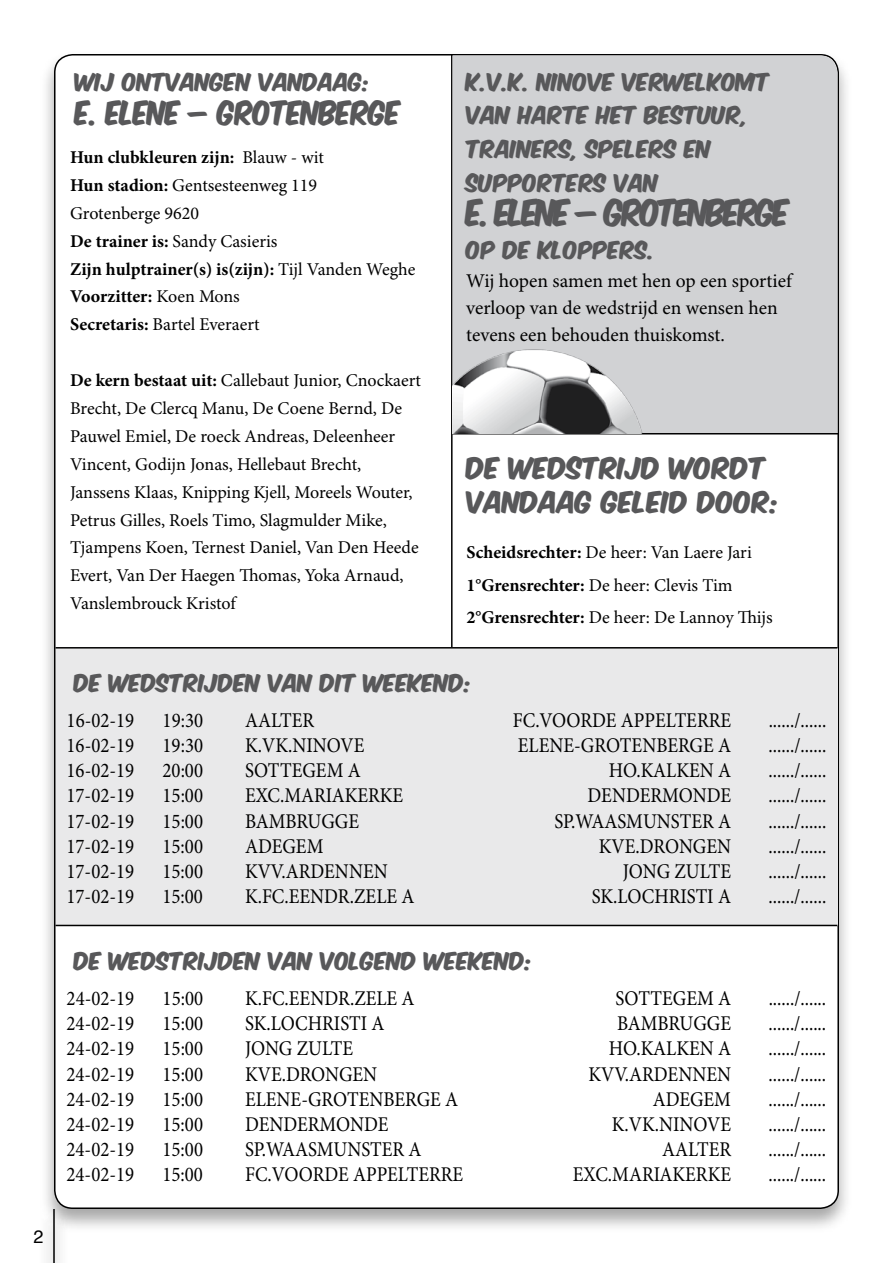
<style>
.page{position:relative;width:893px;height:1263px;background:#fff}
.page>*{position:absolute;margin:0;border:0;box-sizing:border-box;transform-origin:0 0}
.t1{font:31.5px "Komika Axis";letter-spacing:-.09em;color:#58585a;scale:.92 1}
.t2{font:28.5px "Komika Axis";letter-spacing:-.03em;color:#58585a;scale:.92 1}
.t3{font:25.5px/34.5px "Komika Axis";color:#58585a}
.t4{font:21px "Minion Pro";color:#000;scale:.9 1}
.t5{font:21px/33.8px "Komika Axis";color:#58585a}
.t6{font:19.5px/27.2px "Minion Pro";color:#000}
.t7{font:18px/27.9px "Minion Pro";letter-spacing:-.005em;color:#000}
.t8{font:700 18px/27.9px "Minion Pro";letter-spacing:-.005em;color:#000}
.t9{font:18px "Helvetica";color:#000}
.s1{font-weight:400}
.s2{font-weight:700}
</style>
<div class="page">
<div style="left:39px;top:1207px;width:30px;height:56px;background:#f6f6f6"></div>
<hr style="left:53px;top:1209px;width:2px;height:54px;background:#000">
<div style="left:40px;top:50px;width:813px;height:1184px;background:#000;opacity:.35"></div>
<div style="left:55px;top:55px;width:783px;height:1153px;background:#fff;border-radius:18px"></div>
<div style="left:56px;top:648px;width:781px;height:278px;background:#e9e9ea"></div>
<hr style="left:56px;top:647px;width:781px;height:1px;background:#000">
<hr style="left:56px;top:925px;width:781px;height:1px;background:#000">
<hr style="left:451px;top:54px;width:2px;height:593px;background:#000">
<hr style="left:453px;top:433px;width:386px;height:1px;background:#000">
<div style="left:453px;top:56px;width:384px;height:377px;background:#d1d2d4"></div>
<img style="left:453px;top:348px;width:193px;height:86px">
<p class="t9" style="left:33px;top:1224px;width:12px">2</p>
<p class="t5" style="left:75px;top:67px;width:297px">WIJ ONTVANGEN VANDAAG:</p>
<h2 class="t2" style="left:75px;top:98px;width:356px">E. ELENE – GROTENBERGE</h2>
<p class="t8" style="left:70px;top:144px;width:347px">Hun clubkleuren zijn: <span class="s1">Blauw - wit<br></span>Hun stadion: <span class="s1">Gentsesteenweg 119<br>Grotenberge 9620<br></span>De trainer is: <span class="s1">Sandy Casieris<br></span>Zijn hulptrainer(s) is(zijn): <span class="s1">Tijl Vanden Weghe<br></span>Voorzitter: <span class="s1">Koen Mons<br></span>Secretaris: <span class="s1">Bartel Everaert</span></p>
<p class="t7" style="left:70px;top:367px;width:352px"><span class="s2">De kern bestaat uit:</span> Callebaut Junior, Cnockaert Brecht, De Clercq Manu, De Coene Bernd, De Pauwel Emiel, De roeck Andreas, Deleenheer Vincent, Godijn Jonas, Hellebaut Brecht, Janssens Klaas, Knipping Kjell, Moreels Wouter, Petrus Gilles, Roels Timo, Slagmulder Mike, Tjampens Koen, Ternest Daniel, Van Den Heede Evert, Van Der Haegen Thomas, Yoka Arnaud, Vanslembrouck Kristof</p>
<p class="t5" style="left:466px;top:67px;width:305px">K.V.K. NINOVE VERWELKOMT<br>VAN HARTE HET BESTUUR,<br>TRAINERS, SPELERS EN<br>SUPPORTERS VAN</p>
<h1 class="t1" style="left:466px;top:196px;width:353px">E. ELENE – GROTENBERGE</h1>
<p class="t5" style="left:466px;top:235px;width:190px">OP DE KLOPPERS.</p>
<p class="t6" style="left:466px;top:268px;width:327px">Wij hopen samen met hen op een sportief verloop van de wedstrijd en wensen hen tevens een behouden thuiskomst.</p>
<p class="t3" style="left:466px;top:453px;width:315px">DE WEDSTRIJD WORDT<br>VANDAAG GELEID DOOR:</p>
<p class="t7" style="left:466px;top:537px;width:308px;line-height:32.4px"><span class="s2">Scheidsrechter:</span> De heer: Van Laere Jari<br><span class="s2">1°Grensrechter:</span> De heer: Clevis Tim<br><span class="s2">2°Grensrechter:</span> De heer: De Lannoy Thijs</p>
<p class="t5" style="left:74px;top:668px;width:400px">DE WEDSTRIJDEN VAN DIT WEEKEND:</p>
<p class="t4" style="left:67px;top:708px;width:77px">16-02-19</p>
<p class="t4" style="left:163px;top:708px;width:47px">19:30</p>
<p class="t4" style="left:245px;top:708px;width:78px">AALTER</p>
<p class="t4" style="left:513px;top:708px;width:244px">FC.VOORDE APPELTERRE</p>
<p class="t4" style="left:769px;top:708px;width:66px">....../......</p>
<p class="t4" style="left:67px;top:733px;width:77px">16-02-19</p>
<p class="t4" style="left:163px;top:733px;width:47px">19:30</p>
<p class="t4" style="left:245px;top:733px;width:134px">K.VK.NINOVE</p>
<p class="t4" style="left:518px;top:733px;width:238px">ELENE-GROTENBERGE A</p>
<p class="t4" style="left:769px;top:733px;width:66px">....../......</p>
<p class="t4" style="left:67px;top:758px;width:77px">16-02-19</p>
<p class="t4" style="left:163px;top:758px;width:47px">20:00</p>
<p class="t4" style="left:245px;top:758px;width:130px">SOTTEGEM A</p>
<p class="t4" style="left:609px;top:758px;width:137px">HO.KALKEN A</p>
<p class="t4" style="left:769px;top:758px;width:66px">....../......</p>
<p class="t4" style="left:67px;top:783px;width:77px">17-02-19</p>
<p class="t4" style="left:163px;top:783px;width:47px">15:00</p>
<p class="t4" style="left:245px;top:783px;width:177px">EXC.MARIAKERKE</p>
<p class="t4" style="left:588px;top:783px;width:161px">DENDERMONDE</p>
<p class="t4" style="left:769px;top:783px;width:66px">....../......</p>
<p class="t4" style="left:67px;top:808px;width:77px">17-02-19</p>
<p class="t4" style="left:163px;top:808px;width:47px">15:00</p>
<p class="t4" style="left:245px;top:808px;width:128px">BAMBRUGGE</p>
<p class="t4" style="left:555px;top:808px;width:198px">SP.WAASMUNSTER A</p>
<p class="t4" style="left:769px;top:808px;width:66px">....../......</p>
<p class="t4" style="left:67px;top:833px;width:77px">17-02-19</p>
<p class="t4" style="left:163px;top:833px;width:47px">15:00</p>
<p class="t4" style="left:245px;top:833px;width:89px">ADEGEM</p>
<p class="t4" style="left:599px;top:833px;width:148px">KVE.DRONGEN</p>
<p class="t4" style="left:769px;top:833px;width:66px">....../......</p>
<p class="t4" style="left:67px;top:858px;width:77px">17-02-19</p>
<p class="t4" style="left:163px;top:858px;width:47px">15:00</p>
<p class="t4" style="left:245px;top:858px;width:160px">KVV.ARDENNEN</p>
<p class="t4" style="left:623px;top:858px;width:122px">JONG ZULTE</p>
<p class="t4" style="left:769px;top:858px;width:66px">....../......</p>
<p class="t4" style="left:67px;top:884px;width:77px">17-02-19</p>
<p class="t4" style="left:163px;top:884px;width:47px">15:00</p>
<p class="t4" style="left:245px;top:884px;width:190px">K.FC.EENDR.ZELE A</p>
<p class="t4" style="left:592px;top:884px;width:156px">SK.LOCHRISTI A</p>
<p class="t4" style="left:769px;top:884px;width:66px">....../......</p>
<p class="t5" style="left:74px;top:946px;width:460px">DE WEDSTRIJDEN VAN VOLGEND WEEKEND:</p>
<p class="t4" style="left:67px;top:986px;width:77px">24-02-19</p>
<p class="t4" style="left:163px;top:986px;width:47px">15:00</p>
<p class="t4" style="left:245px;top:986px;width:190px">K.FC.EENDR.ZELE A</p>
<p class="t4" style="left:615px;top:986px;width:130px">SOTTEGEM A</p>
<p class="t4" style="left:769px;top:986px;width:65px">....../......</p>
<p class="t4" style="left:67px;top:1011px;width:77px">24-02-19</p>
<p class="t4" style="left:163px;top:1011px;width:47px">15:00</p>
<p class="t4" style="left:245px;top:1011px;width:156px">SK.LOCHRISTI A</p>
<p class="t4" style="left:617px;top:1011px;width:128px">BAMBRUGGE</p>
<p class="t4" style="left:769px;top:1011px;width:65px">....../......</p>
<p class="t4" style="left:67px;top:1036px;width:77px">24-02-19</p>
<p class="t4" style="left:163px;top:1036px;width:47px">15:00</p>
<p class="t4" style="left:245px;top:1036px;width:122px">JONG ZULTE</p>
<p class="t4" style="left:609px;top:1036px;width:137px">HO.KALKEN A</p>
<p class="t4" style="left:769px;top:1036px;width:65px">....../......</p>
<p class="t4" style="left:67px;top:1061px;width:77px">24-02-19</p>
<p class="t4" style="left:163px;top:1061px;width:47px">15:00</p>
<p class="t4" style="left:245px;top:1061px;width:148px">KVE.DRONGEN</p>
<p class="t4" style="left:588px;top:1061px;width:160px">KVV.ARDENNEN</p>
<p class="t4" style="left:769px;top:1061px;width:65px">....../......</p>
<p class="t4" style="left:67px;top:1086px;width:77px">24-02-19</p>
<p class="t4" style="left:163px;top:1086px;width:47px">15:00</p>
<p class="t4" style="left:245px;top:1086px;width:238px">ELENE-GROTENBERGE A</p>
<p class="t4" style="left:653px;top:1086px;width:89px">ADEGEM</p>
<p class="t4" style="left:769px;top:1086px;width:65px">....../......</p>
<p class="t4" style="left:67px;top:1111px;width:77px">24-02-19</p>
<p class="t4" style="left:163px;top:1111px;width:47px">15:00</p>
<p class="t4" style="left:245px;top:1111px;width:161px">DENDERMONDE</p>
<p class="t4" style="left:612px;top:1111px;width:134px">K.VK.NINOVE</p>
<p class="t4" style="left:769px;top:1111px;width:65px">....../......</p>
<p class="t4" style="left:67px;top:1137px;width:77px">24-02-19</p>
<p class="t4" style="left:163px;top:1137px;width:47px">15:00</p>
<p class="t4" style="left:245px;top:1137px;width:198px">SP.WAASMUNSTER A</p>
<p class="t4" style="left:662px;top:1137px;width:78px">AALTER</p>
<p class="t4" style="left:769px;top:1137px;width:65px">....../......</p>
<p class="t4" style="left:67px;top:1162px;width:77px">24-02-19</p>
<p class="t4" style="left:163px;top:1162px;width:47px">15:00</p>
<p class="t4" style="left:245px;top:1162px;width:244px">FC.VOORDE APPELTERRE</p>
<p class="t4" style="left:573px;top:1162px;width:177px">EXC.MARIAKERKE</p>
<p class="t4" style="left:769px;top:1162px;width:65px">....../......</p>
</div>
